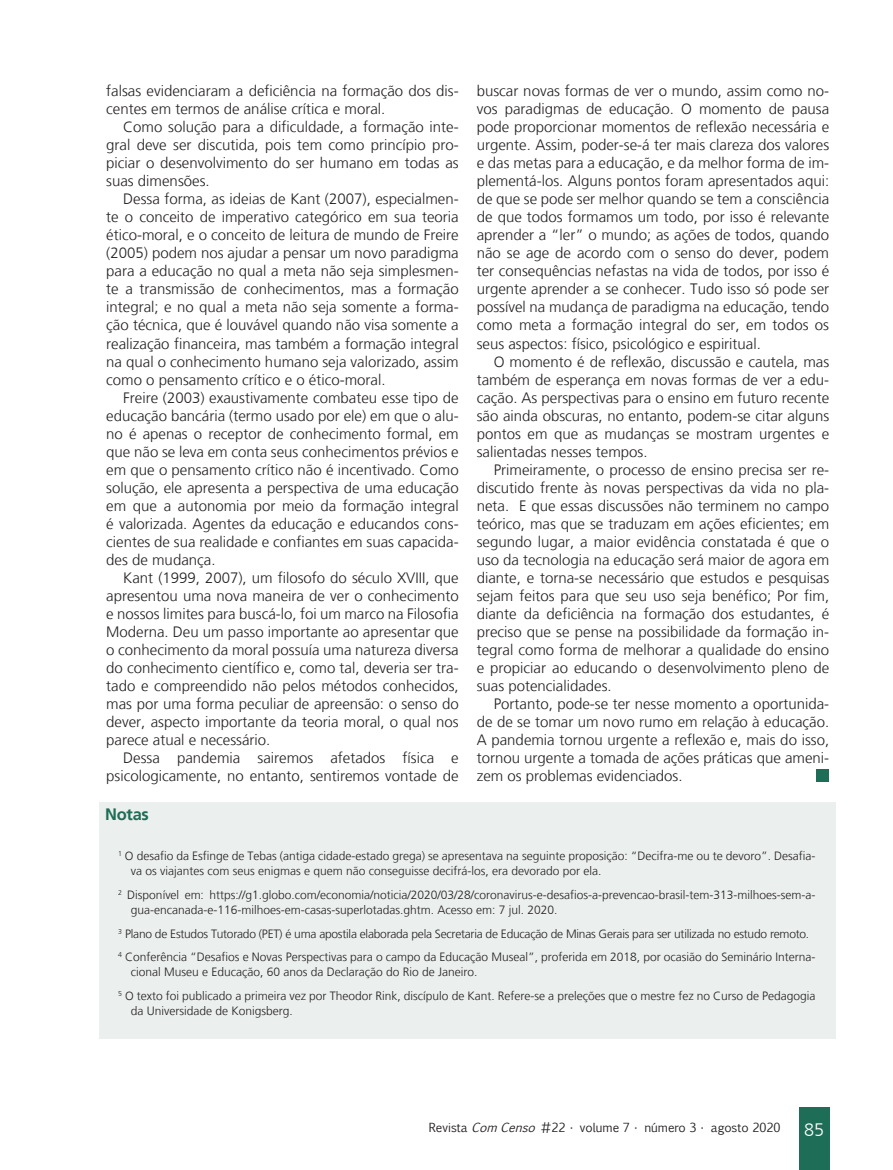
<style>
.page{position:relative;width:893px;height:1170px;background:#fff}
.page>*{position:absolute;margin:0;border:0;box-sizing:border-box;transform-origin:0 0}
.t1{font:300 18px "Frutiger LT";color:#fff}
.Subtítulo_VERDE_ARTI{font:700 16.5px "Frutiger LT";letter-spacing:-.02em;color:#1e6d56}
.Miolo__10{font:300 15px/18px "Frutiger LT";color:#231f20;text-align:justify}
.Notas{font:300 12px/15px "Frutiger LT";color:#231f20}
.Notas-2{font:300 12px "Frutiger LT";letter-spacing:-.02em;color:#231f20}
.t2{font:12px "Euphemia CAS";color:#231f20}
.s1{font-style:italic}
</style>
<div class="page">
<div style="left:799px;top:1107px;width:30px;height:62px;background:#1e6d56"></div>
<div style="left:816px;top:768px;width:13px;height:13px;background:#1e6d56"></div>
<div style="left:99px;top:802px;width:737px;height:235px;background:#ebefed"></div>
<p class="Miolo__10" style="left:106px;top:82px;width:354px">falsas evidenciaram a deficiência na formação dos dis&shy;centes em termos de análise crítica e moral.</p>
<p class="Miolo__10" style="left:106px;top:118px;width:354px;text-indent:17px">Como solução para a dificuldade, a formação inte&shy;gral deve ser discutida, pois tem como princípio pro&shy;piciar o desenvolvimento do ser humano em todas as suas dimensões.</p>
<p class="Miolo__10" style="left:106px;top:190px;width:354px;text-indent:17px">Dessa forma, as ideias de Kant (2007), especialmen&shy;te o conceito de imperativo categórico em sua teoria ético-moral, e o conceito de leitura de mundo de Freire (2005) podem nos ajudar a pensar um novo paradigma para a educação no qual a meta não seja simplesmen&shy;te a transmissão de conhecimentos, mas a formação integral; e no qual a meta não seja somente a forma&shy;ção técnica, que é louvável quando não visa somente a realização financeira, mas também a formação integral na qual o conhecimento humano seja valorizado, assim como o pensamento crítico e o ético-moral.</p>
<p class="Miolo__10" style="left:106px;top:388px;width:354px;text-indent:17px">Freire (2003) exaustivamente combateu esse tipo de educação bancária (termo usado por ele) em que o alu&shy;no é apenas o receptor de conhecimento formal, em que não se leva em conta seus conhecimentos prévios e em que o pensamento crítico não é incentivado. Como solução, ele apresenta a perspectiva de uma educação em que a autonomia por meio da formação integral é valorizada. Agentes da educação e educandos cons&shy;cientes de sua realidade e confiantes em suas capacida&shy;des de mudança.</p>
<p class="Miolo__10" style="left:106px;top:568px;width:354px;text-indent:17px">Kant (1999, 2007), um filosofo do século XVIII, que apresentou uma nova maneira de ver o conhecimento e nossos limites para buscá-lo, foi um marco na Filosofia Moderna. Deu um passo importante ao apresentar que o conhecimento da moral possuía uma natureza diversa do conhecimento científico e, como tal, deveria ser tra&shy;tado e compreendido não pelos métodos conhecidos, mas por uma forma peculiar de apreensão: o senso do dever, aspecto importante da teoria moral, o qual nos parece atual e necessário.</p>
<p class="Miolo__10" style="left:106px;top:748px;width:354px;text-align:right">Dessa pandemia sairemos afetados física e psicologicamente, no entanto, sentiremos vontade de</p>
<p class="Miolo__10" style="left:477px;top:82px;width:354px">buscar novas formas de ver o mundo, assim como no&shy;vos paradigmas de educação. O momento de pausa pode proporcionar momentos de reflexão necessária e urgente. Assim, poder-se-á ter mais clareza dos valores e das metas para a educação, e da melhor forma de im&shy;plementá-los. Alguns pontos foram apresentados aqui: de que se pode ser melhor quando se tem a consciência de que todos formamos um todo, por isso é relevante aprender a “ler” o mundo; as ações de todos, quando não se age de acordo com o senso do dever, podem ter consequências nefastas na vida de todos, por isso é urgente aprender a se conhecer. Tudo isso só pode ser possível na mudança de paradigma na educação, tendo como meta a formação integral do ser, em todos os seus aspectos: físico, psicológico e espiritual.</p>
<p class="Miolo__10" style="left:477px;top:352px;width:354px;text-indent:17px">O momento é de reflexão, discussão e cautela, mas também de esperança em novas formas de ver a edu&shy;cação. As perspectivas para o ensino em futuro recente são ainda obscuras, no entanto, podem-se citar alguns pontos em que as mudanças se mostram urgentes e salientadas nesses tempos.</p>
<p class="Miolo__10" style="left:477px;top:460px;width:354px;text-indent:17px">Primeiramente, o processo de ensino precisa ser re&shy;discutido frente às novas perspectivas da vida no pla&shy;neta. E que essas discussões não terminem no campo teórico, mas que se traduzam em ações eficientes; em segundo lugar, a maior evidência constatada é que o uso da tecnologia na educação será maior de agora em diante, e torna-se necessário que estudos e pesquisas sejam feitos para que seu uso seja benéfico; Por fim, diante da deficiência na formação dos estudantes, é preciso que se pense na possibilidade da formação in&shy;tegral como forma de melhorar a qualidade do ensino e propiciar ao educando o desenvolvimento pleno de suas potencialidades.</p>
<p class="Miolo__10" style="left:477px;top:694px;width:354px;text-indent:17px">Portanto, pode-se ter nesse momento a oportunida&shy;de de se tomar um novo rumo em relação à educação.<br>A pandemia tornou urgente a reflexão e, mais do isso, tornou urgente a tomada de ações práticas que ameni&shy;zem os problemas evidenciados.</p>
<p class="Subtítulo_VERDE_ARTI" style="left:105px;top:805px;width:45px">Notas</p>
<p class="Notas" style="left:131px;top:848px;width:686px;text-indent:-13px"><sup>1</sup> O desafio da Esfinge de Tebas (antiga cidade-estado grega) se apresentava na seguinte proposição: “Decifra-me ou te devoro”. Desafia&shy;va os viajantes com seus enigmas e quem não conseguisse decifrá-los, era devorado por ela.</p>
<p class="Notas" style="left:131px;top:887px;width:686px;text-indent:-13px"><sup>2</sup> Disponível em: https://g1.globo.com/economia/noticia/2020/03/28/coronavirus-e-desafios-a-prevencao-brasil-tem-313-milhoes-sem-a&shy;gua-encanada-e-116-milhoes-em-casas-superlotadas.ghtm. Acesso em: 7 jul. 2020.</p>
<p class="Notas-2" style="left:118px;top:926px;width:693px"><sup>3</sup> Plano de Estudos Tutorado (PET) é uma apostila elaborada pela Secretaria de Educação de Minas Gerais para ser utilizada no estudo remoto.</p>
<p class="Notas" style="left:131px;top:949px;width:686px;text-indent:-13px"><sup>4</sup> Conferência “Desafios e Novas Perspectivas para o campo da Educação Museal”, proferida em 2018, por ocasião do Seminário Interna&shy;cional Museu e Educação, 60 anos da Declaração do Rio de Janeiro.</p>
<p class="Notas" style="left:131px;top:988px;width:686px;text-indent:-13px"><sup>5</sup> O texto foi publicado a primeira vez por Theodor Rink, discípulo de Kant. Refere-se a preleções que o mestre fez no Curso de Pedagogia da Universidade de Konigsberg.</p>
<p class="t2" style="left:429px;top:1119px;width:353px">Revista <span class="s1">ComCenso</span> #22 • volume 7 • número 3 • agosto 2020</p>
<p class="t1" style="left:804px;top:1119px;width:22px">85</p>
</div>
